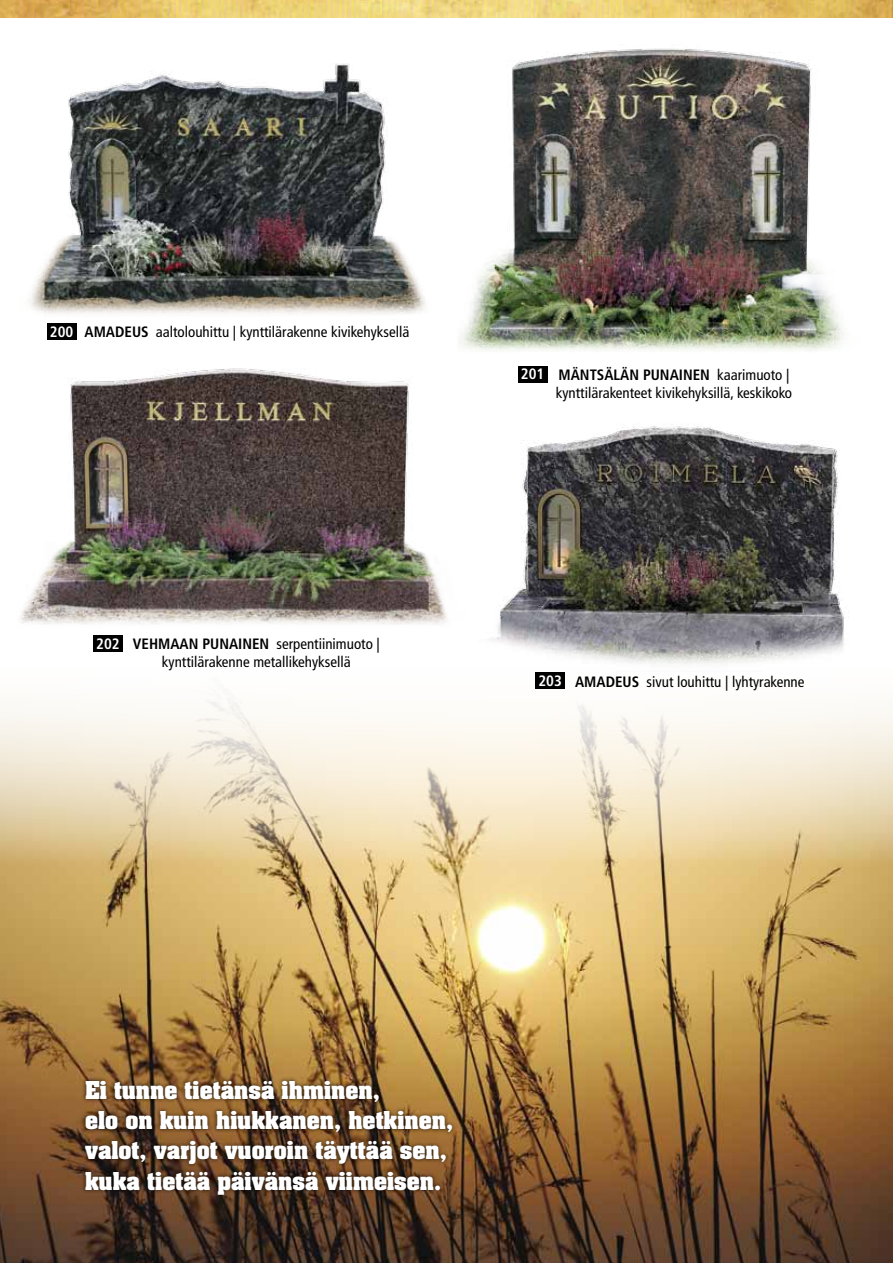
<style>
.page{position:relative;width:893px;height:1263px;background:#fff}
.page>*{position:absolute;margin:0;border:0;box-sizing:border-box;transform-origin:0 0}
.t1{font:700 21px/30px "Aachen";color:#fff}
.t2{font:condensed 15px/18px "Frutiger";color:#000}
.t3{font:700 condensed 15px "Frutiger";color:#fff}
.s1{font-weight:700}
.s2{font-weight:700;color:#fff}
</style>
<div class="page">
<img style="left:0;top:672px;width:893px;height:591px">
<img style="left:0;top:0;width:893px;height:17px">
<div style="left:81px;top:1077px;width:375px;height:122px;background:#000;opacity:.75"></div>
<img style="left:492px;top:426px;width:352px;height:238px">
<div style="left:535px;top:673px;width:30px;height:16px;background:#000"></div>
<div style="left:47px;top:323px;width:30px;height:16px;background:#000"></div>
<img style="left:30px;top:64px;width:395px;height:250px">
<img style="left:20px;top:368px;width:427px;height:268px">
<img style="left:459px;top:48px;width:385px;height:303px">
<div style="left:518px;top:366px;width:29px;height:16px;background:#000"></div>
<div style="left:93px;top:636px;width:30px;height:16px;background:#000"></div>
<p class="t3" style="left:50px;top:322px;width:25px">200</p>
<p class="t2" style="left:85px;top:323px;width:326px"><span class="s1">AMADEUS</span> aaltolouhittu | kynttilärakenne kivikehyksellä</p>
<p class="t2" style="left:162px;top:635px;width:219px;text-indent:-66px"><span class="s2">202</span> <span class="s1">VEHMAAN PUNAINEN</span> serpentiinimuoto | kynttilärakenne metallikehyksellä</p>
<p class="t3" style="left:521px;top:365px;width:25px">201</p>
<p class="t2" style="left:556px;top:366px;width:238px"><span class="s1">MÄNTSÄLÄN PUNAINEN</span> kaarimuoto | kynttilärakenteet kivikehyksillä, keskikoko</p>
<p class="t2" style="left:538px;top:672px;width:268px"><span class="s2">203</span> <span class="s1">AMADEUS</span> sivut louhittu | lyhtyrakenne</p>
<h1 class="t1" style="left:85px;top:1075px;width:370px">Ei tunne tietänsä ihminen,<br>elo on kuin hiukkanen, hetkinen, valot, varjot vuoroin täyttää sen, kuka tietää päivänsä viimeisen.</h1>
</div>
